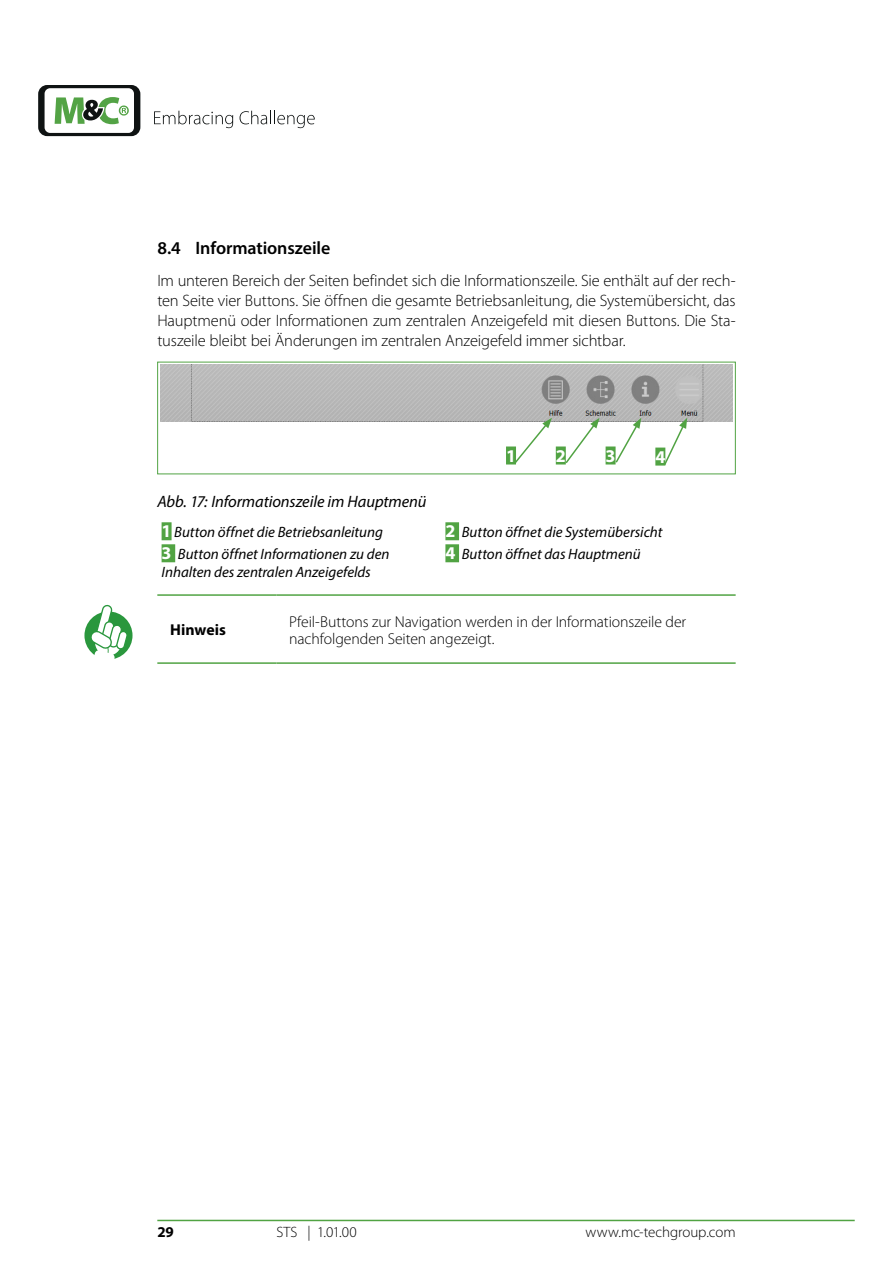
<style>
.page{position:relative;width:893px;height:1263px;background:#fff}
.page>*{position:absolute;margin:0;border:0;box-sizing:border-box;transform-origin:0 0}
.t1{font:600 18px "Myriad Pro";letter-spacing:-.005em;color:#000}
._2_-_1_Table_Item{font:700 18px "Myriad Pro";color:#fff}
.MC_PF_EN11_Text_Body{font:300 16.5px/19.8px "Myriad Pro";letter-spacing:-.01em;color:#000;text-align:justify}
.t2{font:italic 16.5px "Myriad Pro";letter-spacing:-.005em;color:#000}
.MC_PF_DE41_Table_Tex{font:300 15.75px/16.5px "Myriad Pro";letter-spacing:-.005em;color:#000}
.MC_PF1-08_Table_Text{font:700 15.75px "Myriad Pro";letter-spacing:.005em;color:#000}
.MC_PF_DE72_Illustrat{font:italic 15px/18px "Myriad Pro";color:#000}
.t3{font:300 15px "Myriad Pro";color:#000}
.t4{font:700 15px "Myriad Pro";color:#000}
.s1{font-weight:700;font-style:normal;font-size:18px;color:#fff}
</style>
<div class="page">
<hr style="left:157px;top:1220px;width:698px;height:1px;background:#51a343">
<svg style="left:154px;top:111px;width:79px;height:17px"></svg>
<svg style="left:240px;top:111px;width:75px;height:17px"></svg>
<svg style="left:38px;top:85px;width:102px;height:51px"></svg>
<svg style="left:157px;top:361px;width:579px;height:113px"></svg>
<div style="left:162px;top:522px;width:10px;height:18px;background:#51a343"></div>
<div style="left:445px;top:522px;width:14px;height:18px;background:#51a343"></div>
<div style="left:162px;top:544px;width:13px;height:18px;background:#51a343"></div>
<div style="left:445px;top:544px;width:14px;height:18px;background:#51a343"></div>
<hr style="left:157px;top:662px;width:119px;height:2px;background:#51a343">
<hr style="left:276px;top:662px;width:460px;height:2px;background:#51a343">
<hr style="left:276px;top:594px;width:460px;height:2px;background:#51a343">
<hr style="left:157px;top:594px;width:119px;height:2px;background:#51a343">
<div style="left:556px;top:446px;width:10px;height:18px;background:#51a343"></div>
<svg style="left:513px;top:418px;width:39px;height:47px"></svg>
<div style="left:506px;top:446px;width:10px;height:18px;background:#51a343"></div>
<div style="left:606px;top:446px;width:10px;height:18px;background:#51a343"></div>
<svg style="left:614px;top:418px;width:27px;height:46px"></svg>
<svg style="left:564px;top:418px;width:36px;height:47px"></svg>
<div style="left:655px;top:448px;width:10px;height:18px;background:#51a343"></div>
<svg style="left:663px;top:418px;width:24px;height:49px"></svg>
<svg style="left:84px;top:611px;width:49px;height:48px"></svg>
<svg style="left:88px;top:604px;width:39px;height:55px"></svg>
<p class="t1" style="left:157px;top:236px;width:175px">8.4 Informationszeile</p>
<p class="MC_PF_EN11_Text_Body" style="left:157px;top:271px;width:580px">Im unteren Bereich der Seiten befindet sich die Informationszeile. Sie enthält auf der rech&shy;ten Seite vier Buttons. Sie öffnen die gesamte Betriebsanleitung, die Systemübersicht, das Hauptmenü oder Informationen zum zentralen Anzeigefeld mit diesen Buttons. Die Sta&shy;tuszeile bleibt bei Änderungen im zentralen Anzeigefeld immer sichtbar.</p>
<p class="_2_-_1_Table_Item" style="left:506px;top:444px;width:11px">1</p>
<p class="_2_-_1_Table_Item" style="left:556px;top:444px;width:11px">2</p>
<p class="_2_-_1_Table_Item" style="left:606px;top:444px;width:11px">3</p>
<p class="_2_-_1_Table_Item" style="left:655px;top:445px;width:11px">4</p>
<p class="t2" style="left:157px;top:491px;width:271px">Abb. 17: Informationszeile im Hauptmenü</p>
<p class="MC_PF_DE72_Illustrat" style="left:162px;top:523px;width:223px"><span class="s1">1</span> Button öffnet die Betriebsanleitung</p>
<p class="MC_PF_DE72_Illustrat" style="left:445px;top:523px;width:219px"><span class="s1">2</span> Button öffnet die Systemübersicht</p>
<p class="MC_PF_DE72_Illustrat" style="left:162px;top:545px;width:229px"><span class="s1">3</span> Button öffnet Informationen zu den<br>Inhalten des zentralen Anzeigefelds</p>
<p class="MC_PF_DE72_Illustrat" style="left:445px;top:545px;width:197px"><span class="s1">4</span> Button öffnet das Hauptmenü</p>
<p class="MC_PF1-08_Table_Text" style="left:170px;top:620px;width:57px">Hinweis</p>
<p class="MC_PF_DE41_Table_Tex" style="left:289px;top:613px;width:399px">Pfeil-Buttons zur Navigation werden in der Informationszeile der nachfolgenden Seiten angezeigt.</p>
<p class="t4" style="left:157px;top:1222px;width:18px">29</p>
<p class="t3" style="left:276px;top:1223px;width:82px">STS | 1.01.00</p>
<p class="t3" style="left:585px;top:1223px;width:152px">www.mc-techgroup.com</p>
</div>
